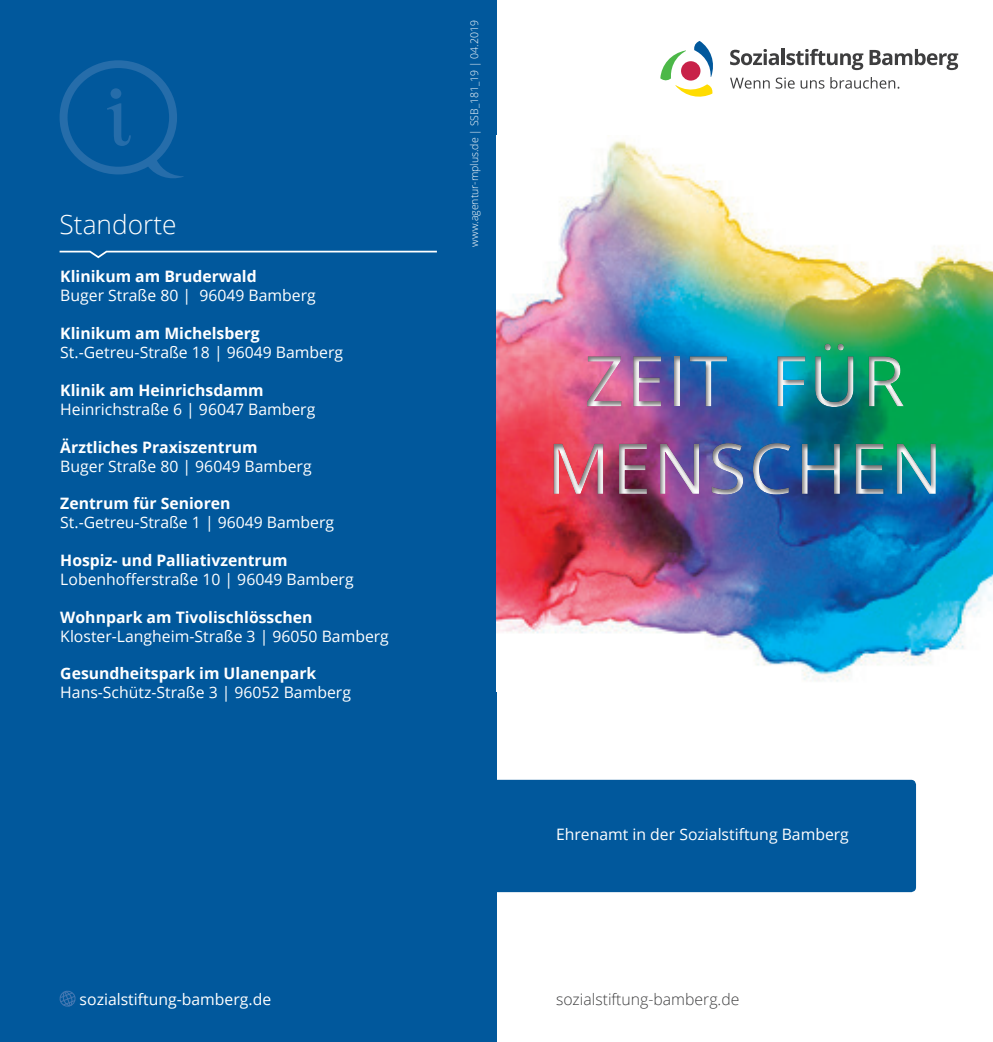
<style>
.page{position:relative;width:993px;height:1042px;background:#fff}
.page>*{position:absolute;margin:0;border:0;box-sizing:border-box;transform-origin:0 0}
.t1{font:70px/87.5px "Open Sans";letter-spacing:.03em;color:#fff;text-align:center}
.t2{font:300 26.25px "Open Sans";color:#fff}
.t3{font:15.75px "Open Sans";color:#fff}
.t4{font:700 15.75px "Open Sans";color:#fff}
.t5{font:300 15.75px "Open Sans";color:#3e3e3f}
.t6{font:300 10.5px "Open Sans";color:#fff}
</style>
<div class="page">
<div style="left:0;top:0;width:496px;height:1042px;background:#01589c"></div>
<img style="left:496px;top:140px;width:496px;height:542px">
<svg style="left:660px;top:41px;width:53px;height:56px"></svg>
<div style="left:680px;top:61px;width:20px;height:20px;background:#c82249;border-radius:50%"></div>
<svg style="left:730px;top:49px;width:48px;height:16px"></svg>
<hr style="left:781px;top:49px;width:3px;height:16px;background:#3e3e3f">
<svg style="left:786px;top:49px;width:77px;height:21px"></svg>
<svg style="left:869px;top:49px;width:88px;height:21px"></svg>
<svg style="left:730px;top:78px;width:39px;height:11px"></svg>
<svg style="left:775px;top:77px;width:19px;height:12px"></svg>
<svg style="left:800px;top:80px;width:24px;height:9px"></svg>
<svg style="left:830px;top:77px;width:69px;height:12px"></svg>
<svg style="left:60px;top:60px;width:124px;height:118px"></svg>
<div style="left:110px;top:88px;width:11px;height:11px;background:#266daa;border-radius:50%"></div>
<div style="left:496px;top:780px;width:419px;height:112px;background:#01589c"></div>
<svg style="left:59px;top:990px;width:17px;height:17px"></svg>
<div style="left:406px;top:330px;width:586px;height:268px;background:#231f20;opacity:.6"></div>
<svg style="left:59px;top:250px;width:378px;height:9px"></svg>
<h2 class="t2" style="left:60px;top:206px;width:118px">Standorte</h2>
<p class="t4" style="left:60px;top:266px;width:198px">Klinikum am Bruderwald</p>
<p class="t3" style="left:60px;top:285px;width:257px">Buger Straße 80 | 96049 Bamberg</p>
<p class="t4" style="left:60px;top:322px;width:201px">Klinikum am Michelsberg</p>
<p class="t3" style="left:60px;top:341px;width:284px">St.-Getreu-Straße 18 | 96049 Bamberg</p>
<p class="t4" style="left:60px;top:379px;width:205px">Klinik am Heinrichsdamm</p>
<p class="t3" style="left:60px;top:398px;width:256px">Heinrichstraße 6 | 96047 Bamberg</p>
<p class="t4" style="left:60px;top:436px;width:199px">Ärztliches Praxiszentrum</p>
<p class="t3" style="left:60px;top:455px;width:253px">Buger Straße 80 | 96049 Bamberg</p>
<p class="t4" style="left:60px;top:492px;width:172px">Zentrum für Senioren</p>
<p class="t3" style="left:60px;top:512px;width:275px">St.-Getreu-Straße 1 | 96049 Bamberg</p>
<p class="t4" style="left:60px;top:549px;width:229px">Hospiz- und Palliativzentrum</p>
<p class="t3" style="left:60px;top:568px;width:295px">Lobenhofferstraße 10 | 96049 Bamberg</p>
<p class="t4" style="left:60px;top:606px;width:254px">Wohnpark am Tivolischlösschen</p>
<p class="t3" style="left:60px;top:625px;width:330px">Kloster-Langheim-Straße 3 | 96050 Bamberg</p>
<p class="t4" style="left:60px;top:662px;width:257px">Gesundheitspark im Ulanenpark</p>
<p class="t3" style="left:60px;top:682px;width:292px">Hans-Schütz-Straße 3 | 96052 Bamberg</p>
<p class="t3" style="left:80px;top:988px;width:193px">sozialstiftung-bamberg.de</p>
<p class="t6" style="left:467px;top:247px;width:228px;rotate:-90deg">www.agentur-mplus.de | SSB_181_19 | 04.2019</p>
<h1 class="t1" style="left:546px;top:335px;width:397px">ZEIT FÜR<br>MENSCHEN</h1>
<p class="t3" style="left:556px;top:824px;width:294px">Ehrenamt in der Sozialstiftung Bamberg</p>
<p class="t5" style="left:556px;top:989px;width:185px">sozialstiftung-bamberg.de</p>
</div>
